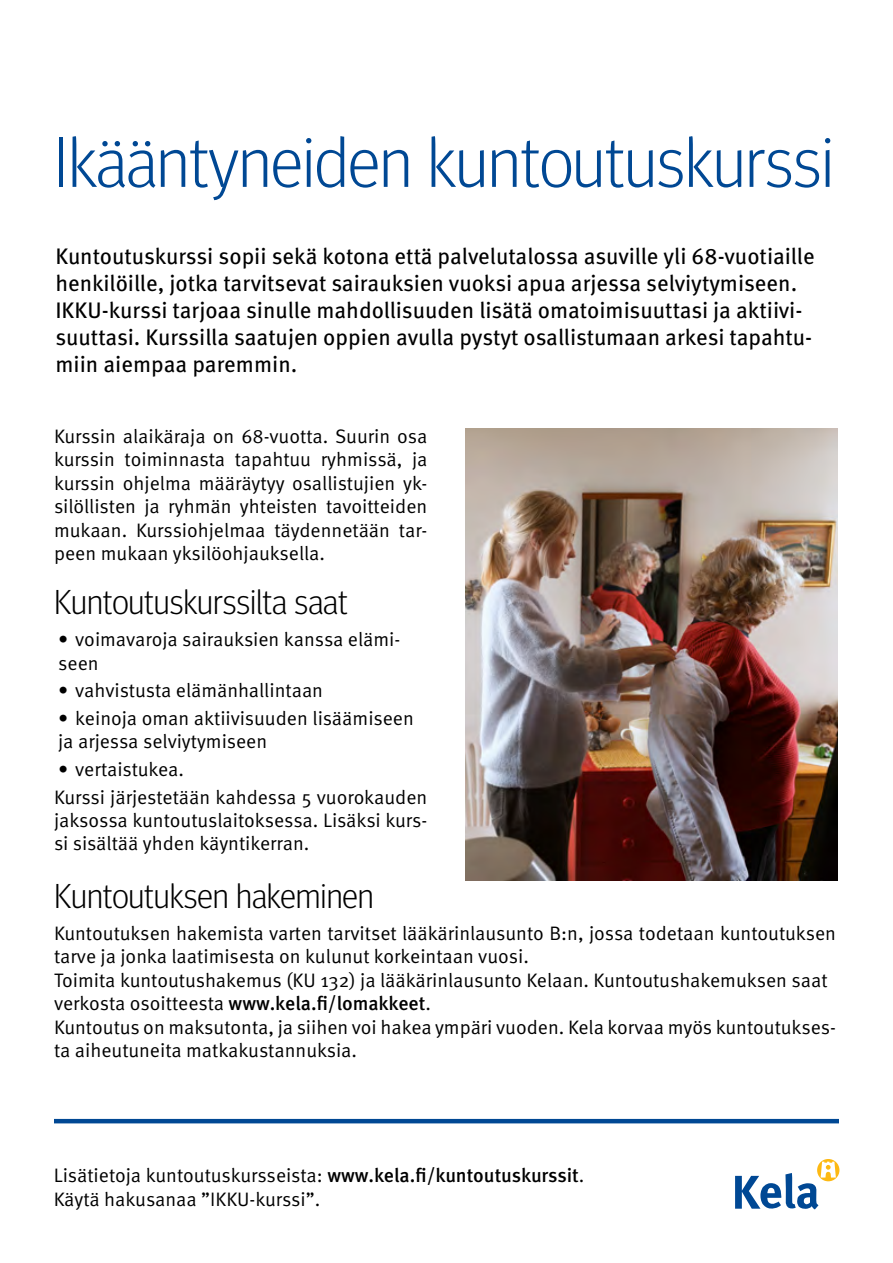
<style>
.page{position:relative;width:893px;height:1263px;background:#fff}
.page>*{position:absolute;margin:0;border:0;box-sizing:border-box;transform-origin:0 0}
.H1_Otsikko_sininen{font:300 70.5px "Meta Headline Pro";color:#004894}
.H2_Väliotsikko{font:300 34.5px "Meta Headline Pro";color:#000}
.P_Ingressi{font:22.5px/27px "Meta Pro";letter-spacing:-.005em;color:#000}
.P_Leipäteksti_tasapa{font:19.5px/23.4px "Meta Pro Norm";letter-spacing:-.005em;color:#000}
.P_Leipäteksti_liehu{font:19.5px/23.4px "Meta Pro Norm";letter-spacing:-.005em;color:#000}
.s1{font-family:"Meta Pro";font-weight:500}
</style>
<div class="page">
<hr style="left:54px;top:1119px;width:785px;height:4px;background:#004894">
<svg style="left:817px;top:1159px;width:22px;height:22px"></svg>
<svg style="left:735px;top:1162px;width:101px;height:47px"></svg>
<img style="left:466px;top:428px;width:371px;height:453px">
<h1 class="H1_Otsikko_sininen" style="left:54px;top:111px;width:781px">Ikääntyneiden kuntoutuskurssi</h1>
<p class="P_Ingressi" style="left:55px;top:241px;width:761px">Kuntoutuskurssi sopii sekä kotona että palvelutalossa asuville yli 68-vuotiaille henkilöille, jotka tarvitsevat sairauksien vuoksi apua arjessa selviytymiseen.<br>IKKU-kurssi tarjoaa sinulle mahdollisuuden lisätä omatoimisuuttasi ja aktiivi&shy;suuttasi. Kurssilla saatujen oppien avulla pystyt osallistumaan arkesi tapahtu&shy;miin aiempaa paremmin.</p>
<p class="P_Leipäteksti_tasapa" style="left:54px;top:423px;width:375px;text-align:justify">Kurssin alaikäraja on 68-vuotta. Suurin osa kurssin toiminnasta tapahtuu ryhmissä, ja kurssin ohjelma määräytyy osallistujien yk&shy;silöllisten ja ryhmän yhteisten tavoitteiden mukaan. Kurssiohjelmaa täydennetään tar&shy;peen mukaan yksilöohjauksella.</p>
<h2 class="H2_Väliotsikko" style="left:54px;top:577px;width:295px">Kuntoutuskurssilta saat</h2>
<p class="P_Leipäteksti_tasapa" style="left:58px;top:626px;width:344px">• voimavaroja sairauksien kanssa elämi&shy;seen</p>
<p class="P_Leipäteksti_tasapa" style="left:58px;top:677px;width:266px">• vahvistusta elämänhallintaan</p>
<p class="P_Leipäteksti_tasapa" style="left:58px;top:705px;width:357px">• keinoja oman aktiivisuuden lisäämiseen ja arjessa selviytymiseen</p>
<p class="P_Leipäteksti_tasapa" style="left:58px;top:756px;width:127px">• vertaistukea.</p>
<p class="P_Leipäteksti_tasapa" style="left:54px;top:784px;width:375px;text-align:justify">Kurssi järjestetään kahdessa 5 vuorokauden jaksossa kuntoutuslaitoksessa. Lisäksi kurs&shy;si sisältää yhden käyntikerran.</p>
<h2 class="H2_Väliotsikko" style="left:54px;top:871px;width:321px">Kuntoutuksen hakeminen</h2>
<p class="P_Leipäteksti_tasapa" style="left:54px;top:920px;width:784px">Kuntoutuksen hakemista varten tarvitset lääkärinlausunto B:n, jossa todetaan kuntoutuksen tarve ja jonka laatimisesta on kulunut korkeintaan vuosi.</p>
<p class="P_Leipäteksti_liehu" style="left:54px;top:967px;width:775px">Toimita kuntoutushakemus (KU 132) ja lääkärinlausunto Kelaan. Kuntoutushakemuksen saat verkosta osoitteesta <span class="s1">www.kela.fi/lomakkeet</span>.</p>
<p class="P_Leipäteksti_tasapa" style="left:54px;top:1014px;width:783px">Kuntoutus on maksutonta, ja siihen voi hakea ympäri vuoden. Kela korvaa myös kuntoutukses&shy;ta aiheutuneita matkakustannuksia.</p>
<p class="P_Leipäteksti_liehu" style="left:54px;top:1163px;width:532px">Lisätietoja kuntoutuskursseista: <span class="s1">www.kela.fi/kuntoutuskurssit</span>.<br>Käytä hakusanaa ”IKKU-kurssi”.</p>
</div>
